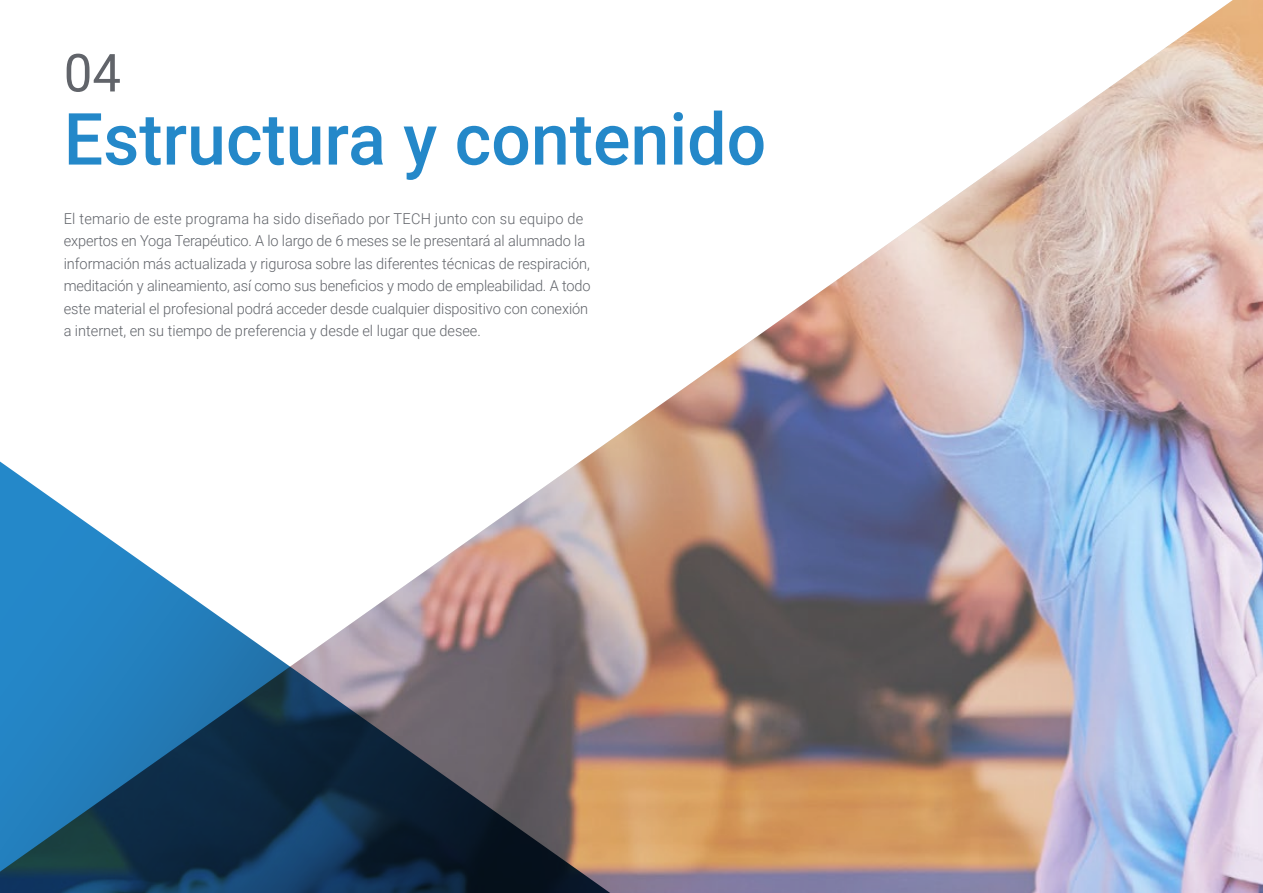
<style>
.page{position:relative;width:1263px;height:893px;background:#fff}
.page>*{position:absolute;margin:0;border:0;box-sizing:border-box;transform-origin:0 0}
.t1{font:500 72px "Roboto";color:#2488c9}
.t2{font:52.5px "Roboto";color:#61646a}
.t3{font:300 15px/22.5px "Roboto";letter-spacing:-.005em;color:#61646a}
</style>
<div class="page">
<img style="left:602px;top:0;width:661px;height:893px">
<svg style="left:0;top:446px;width:640px;height:447px"></svg>
<h2 class="t2" style="left:64px;top:36px;width:59px">04</h2>
<h1 class="t1" style="left:64px;top:89px;width:704px">Estructura y contenido</h1>
<p class="t3" style="left:64px;top:207px;width:528px">El temario de este programa ha sido diseñado por TECH junto con su equipo de expertos en Yoga Terapéutico. A lo largo de 6 meses se le presentará al alumnado la información más actualizada y rigurosa sobre las diferentes técnicas de respiración, meditación y alineamiento, así como sus beneficios y modo de empleabilidad. A todo este material el profesional podrá acceder desde cualquier dispositivo con conexión a internet, en su tiempo de preferencia y desde el lugar que desee.</p>
</div>
